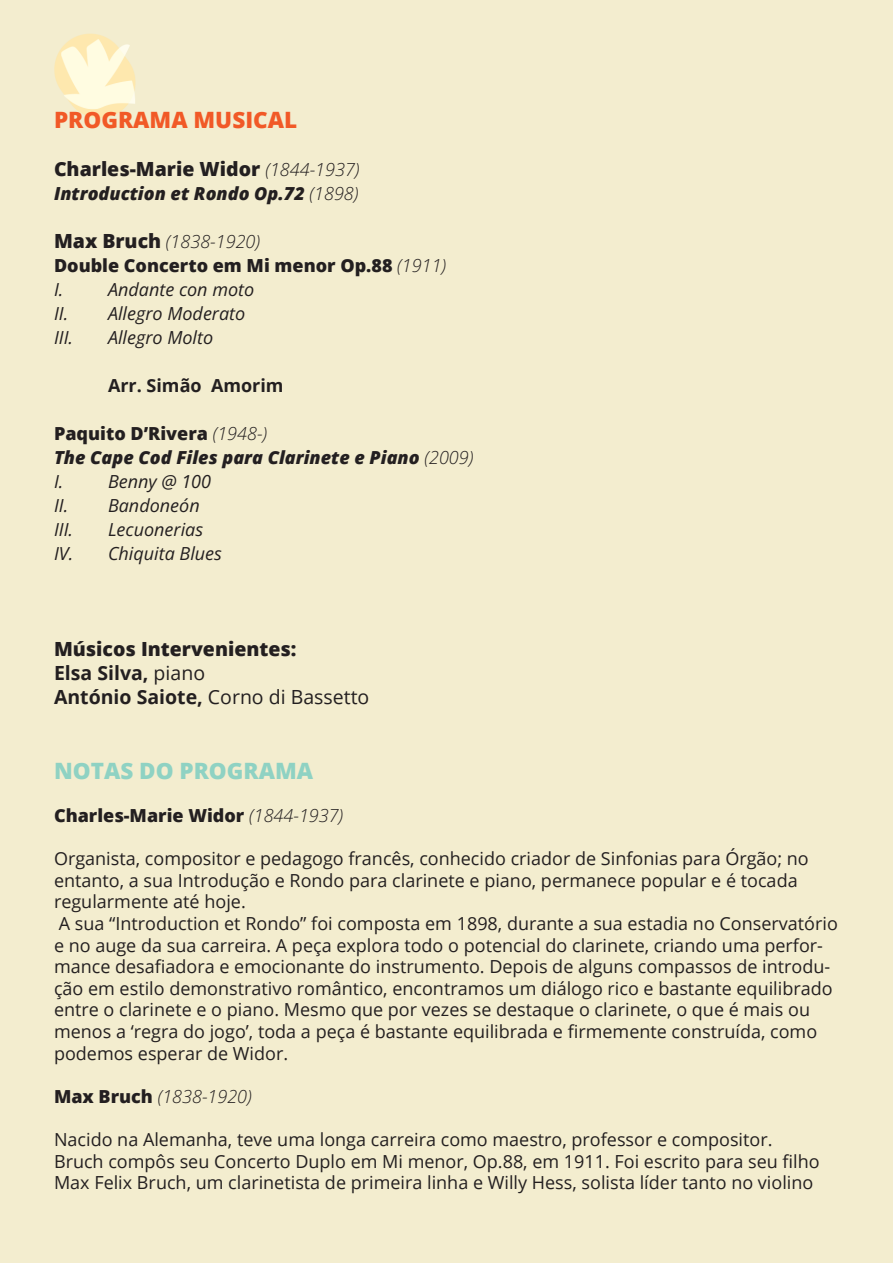
<style>
.page{position:relative;width:893px;height:1263px;background:#fff}
.page>*{position:absolute;margin:0;border:0;box-sizing:border-box;transform-origin:0 0}
.TITULOS_COR_LARANJA{font:800 22.5px "Open Sans";color:#f15927}
.TITULOS_VERDE_AGUA{font:800 22.5px "Open Sans";color:#8fd2c3}
.TEXTO_CORRIDO{font:800 19.5px "Open Sans";color:#231f20}
.TEXTO_CORRIDO-2{font:19.5px "Open Sans";color:#231f20}
.TEXTO_CORRIDO-3{font:700 19.5px "Open Sans";color:#231f20}
.t1{font:18px/21.6px "Open Sans";color:#231f20}
.TEXTO_CORRIDO-4{font:italic 18px "Open Sans";color:#231f20}
.TEXTO_CORRIDO-5{font:800 18px "Open Sans";color:#231f20}
.TEXTO_CORRIDO-6{font:italic 800 18px "Open Sans";color:#231f20}
.TEXTO_CORRIDO-7{font:700 18px "Open Sans";color:#231f20}
.s1{font-weight:400;font-style:italic;font-size:18px}
.s2{font-weight:400}
.s3{font-weight:800;font-style:normal;font-size:19.5px}
.s4{font-weight:400;font-style:italic}
.s5{font-weight:700}
.s6{font-weight:800;font-style:normal}
</style>
<div class="page">
<p class="TITULOS_COR_LARANJA" style="left:54px;top:102px;width:245px">PROGRAMA MUSICAL</p>
<p class="TEXTO_CORRIDO" style="left:54px;top:154px;width:307px">Charles-Marie Widor <span class="s1">(1844-1937)</span></p>
<p class="TEXTO_CORRIDO-6" style="left:54px;top:180px;width:306px">Introduction et Rondo Op.72 <span class="s2">(1898)</span></p>
<p class="TEXTO_CORRIDO-4" style="left:54px;top:229px;width:208px"><span class="s3">Max Bruch</span> (1838-1920)</p>
<p class="TEXTO_CORRIDO-5" style="left:54px;top:252px;width:394px">Double Concerto em Mi menor Op.88 <span class="s4">(1911)</span></p>
<p class="TEXTO_CORRIDO-4" style="left:54px;top:277px;width:11px">I.</p>
<p class="TEXTO_CORRIDO-4" style="left:108px;top:277px;width:148px">Andante con moto</p>
<p class="TEXTO_CORRIDO-4" style="left:54px;top:301px;width:193px">II. Allegro Moderato</p>
<p class="TEXTO_CORRIDO-4" style="left:54px;top:325px;width:21px">III.</p>
<p class="TEXTO_CORRIDO-4" style="left:108px;top:325px;width:107px">Allegro Molto</p>
<p class="TEXTO_CORRIDO-7" style="left:108px;top:373px;width:177px">Arr. Simão Amorim</p>
<p class="TEXTO_CORRIDO-5" style="left:54px;top:420px;width:215px">Paquito D’Rivera <span class="s4">(1948-)</span></p>
<p class="TEXTO_CORRIDO-6" style="left:54px;top:444px;width:421px">The Cape Cod Files para Clarinete e Piano <span class="s2">(2009)</span></p>
<p class="TEXTO_CORRIDO-4" style="left:54px;top:469px;width:11px">I.</p>
<p class="TEXTO_CORRIDO-4" style="left:108px;top:469px;width:105px">Benny @ 100</p>
<p class="TEXTO_CORRIDO-4" style="left:54px;top:493px;width:147px">II. Bandoneón</p>
<p class="TEXTO_CORRIDO-4" style="left:54px;top:517px;width:21px">III.</p>
<p class="TEXTO_CORRIDO-4" style="left:108px;top:517px;width:97px">Lecuonerias</p>
<p class="TEXTO_CORRIDO-4" style="left:54px;top:541px;width:170px">IV. Chiquita Blues</p>
<p class="TEXTO_CORRIDO" style="left:54px;top:634px;width:244px">Músicos Intervenientes:</p>
<p class="TEXTO_CORRIDO-3" style="left:54px;top:659px;width:153px">Elsa Silva, <span class="s2">piano</span></p>
<p class="TEXTO_CORRIDO-2" style="left:54px;top:683px;width:317px"><span class="s5">António Saiote,</span> Corno di Bassetto</p>
<p class="TITULOS_VERDE_AGUA" style="left:54px;top:753px;width:261px">NOTAS DO PROGRAMA</p>
<p class="TEXTO_CORRIDO-5" style="left:54px;top:802px;width:291px">Charles-Marie Widor <span class="s4">(1844-1937)</span></p>
<p class="t1" style="left:54px;top:847px;width:756px">Organista, compositor e pedagogo francês, conhecido criador de Sinfonias para Órgão; no entanto, a sua Introdução e Rondo para clarinete e piano, permanece popular e é tocada regularmente até hoje.</p>
<p class="t1" style="left:54px;top:912px;width:785px">A sua “Introduction et Rondo” foi composta em 1898, durante a sua estadia no Conservatório e no auge da sua carreira. A peça explora todo o potencial do clarinete, criando uma perfor&shy;mance desafiadora e emocionante do instrumento. Depois de alguns compassos de introdu&shy;ção em estilo demonstrativo romântico, encontramos um diálogo rico e bastante equilibrado entre o clarinete e o piano. Mesmo que por vezes se destaque o clarinete, o que é mais ou menos a ‘regra do jogo’, toda a peça é bastante equilibrada e firmemente construída, como podemos esperar de Widor.</p>
<p class="TEXTO_CORRIDO-4" style="left:54px;top:1084px;width:199px"><span class="s6">Max Bruch</span> (1838-1920)</p>
<p class="t1" style="left:54px;top:1128px;width:720px">Nacido na Alemanha, teve uma longa carreira como maestro, professor e compositor.</p>
<p class="t1" style="left:54px;top:1150px;width:767px">Bruch compôs seu Concerto Duplo em Mi menor, Op.88, em 1911. Foi escrito para seu filho<br>Max Felix Bruch, um clarinetista de primeira linha e Willy Hess, solista líder tanto no violino</p>
</div>
